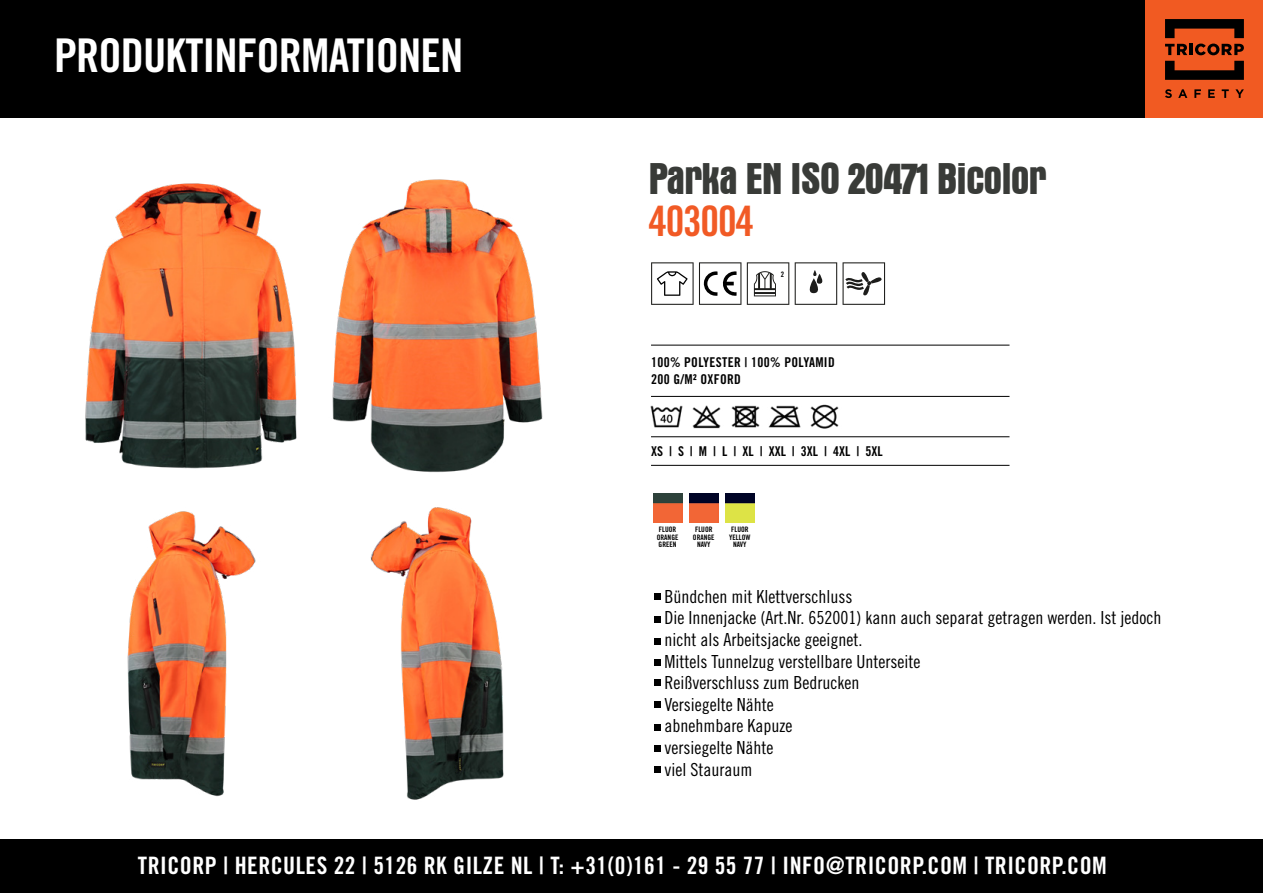
<style>
.page{position:relative;width:1263px;height:893px;background:#fff}
.page>*{position:absolute;margin:0;border:0;box-sizing:border-box;transform-origin:0 0}
.t1{font:46.5px "Trade Gothic LT Std Bd Cn 20";letter-spacing:-.02em;color:#fff}
.t2{font:700 condensed 45px "Aurora BT";letter-spacing:-.025em;color:#393b38}
.t3{font:42px "Trade Gothic LT Std Bd Cn 20";letter-spacing:-.03em;color:#f15a25}
.t4{font:24px "Trade Gothic LT Std Bd Cn 20";letter-spacing:.02em;color:#fff}
.t5{font:18px/21.6px "Trade Gothic LT Std Cn 18";color:#000}
.t6{font:13.5px/16.5px "Trade Gothic LT Std Bd Cn 20";letter-spacing:.025em;color:#000}
.t7{font:13.5px "Trade Gothic LT Std Bd Cn 20";color:#000}
.t8{font:7.5px/7.5px "Trade Gothic LT Std Bd Cn 20";color:#000;text-align:center}
</style>
<div class="page">
<div style="left:0;top:0;width:1263px;height:117px;background:#000"></div>
<div style="left:1146px;top:0;width:117px;height:117px;background:#f15a22"></div>
<svg style="left:1165px;top:44px;width:79px;height:11px"></svg>
<svg style="left:1165px;top:19px;width:79px;height:19px"></svg>
<svg style="left:1165px;top:61px;width:79px;height:19px"></svg>
<svg style="left:1165px;top:89px;width:7px;height:9px"></svg>
<svg style="left:1178px;top:89px;width:9px;height:9px"></svg>
<svg style="left:1194px;top:89px;width:7px;height:9px"></svg>
<svg style="left:1208px;top:89px;width:7px;height:9px"></svg>
<svg style="left:1222px;top:89px;width:7px;height:9px"></svg>
<svg style="left:1235px;top:89px;width:9px;height:9px"></svg>
<div style="left:0;top:839px;width:1263px;height:54px;background:#000"></div>
<img style="left:85px;top:183px;width:201px;height:286px">
<img style="left:286px;top:179px;width:257px;height:294px">
<hr style="left:651px;top:345px;width:358px;height:1px;background:#000">
<hr style="left:651px;top:396px;width:358px;height:1px;background:#000">
<hr style="left:651px;top:436px;width:358px;height:1px;background:#000">
<hr style="left:651px;top:465px;width:358px;height:1px;background:#000">
<img style="left:650px;top:405px;width:33px;height:23px">
<img style="left:692px;top:405px;width:29px;height:24px">
<img style="left:731px;top:405px;width:29px;height:23px">
<img style="left:768px;top:405px;width:33px;height:23px">
<img style="left:810px;top:404px;width:29px;height:25px">
<img style="left:653px;top:493px;width:29px;height:29px">
<img style="left:689px;top:493px;width:29px;height:29px">
<img style="left:725px;top:493px;width:29px;height:29px">
<svg style="left:651px;top:262px;width:90px;height:43px"></svg>
<svg style="left:747px;top:262px;width:42px;height:43px"></svg>
<svg style="left:795px;top:262px;width:90px;height:43px"></svg>
<img style="left:127px;top:511px;width:129px;height:286px">
<img style="left:370px;top:507px;width:134px;height:293px">
<svg style="left:654px;top:594px;width:6px;height:6px"></svg>
<svg style="left:654px;top:679px;width:6px;height:6px"></svg>
<svg style="left:654px;top:616px;width:6px;height:6px"></svg>
<svg style="left:654px;top:702px;width:6px;height:6px"></svg>
<svg style="left:654px;top:639px;width:6px;height:6px"></svg>
<svg style="left:654px;top:724px;width:6px;height:6px"></svg>
<svg style="left:654px;top:660px;width:6px;height:6px"></svg>
<svg style="left:654px;top:745px;width:6px;height:6px"></svg>
<svg style="left:654px;top:766px;width:6px;height:6px"></svg>
<h1 class="t1" style="left:54px;top:28px;width:411px">PRODUKTINFORMATIONEN</h1>
<h2 class="t2" style="left:648px;top:153px;width:400px">Parka EN ISO 20471 Bicolor</h2>
<h3 class="t3" style="left:648px;top:196px;width:107px">403004</h3>
<p class="t8" style="left:781px;top:270px;width:5px">2</p>
<p class="t6" style="left:651px;top:354px;width:185px">100% POLYESTER | 100% POLYAMID<br>200 G/M² OXFORD</p>
<p class="t7" style="left:651px;top:443px;width:233px">XS | S | M | L | XL | XXL | 3XL | 4XL | 5XL</p>
<p class="t8" style="left:657px;top:526px;width:23px;text-align:left">FLUOR<br>ORANGE<br>GREEN</p>
<p class="t8" style="left:693px;top:526px;width:23px">FLUOR<br>ORANGE<br>NAVY</p>
<p class="t8" style="left:729px;top:526px;width:23px">FLUOR<br>YELLOW<br>NAVY</p>
<p class="t5" style="left:664px;top:585px;width:498px">Bündchen mit Klettverschluss<br>Die Innenjacke (Art.Nr. 652001) kann auch separat getragen werden. Ist jedoch nicht als Arbeitsjacke geeignet.<br>Mittels Tunnelzug verstellbare Unterseite<br>Reißverschluss zum Bedrucken<br>Versiegelte Nähte<br>abnehmbare Kapuze<br>versiegelte Nähte<br>viel Stauraum</p>
<h3 class="t4" style="left:138px;top:851px;width:970px">TRICORP | HERCULES 22 | 5126 RK GILZE NL | T: +31(0)161 - 29 55 77 | INFO@TRICORP.COM | TRICORP.COM</h3>
</div>
